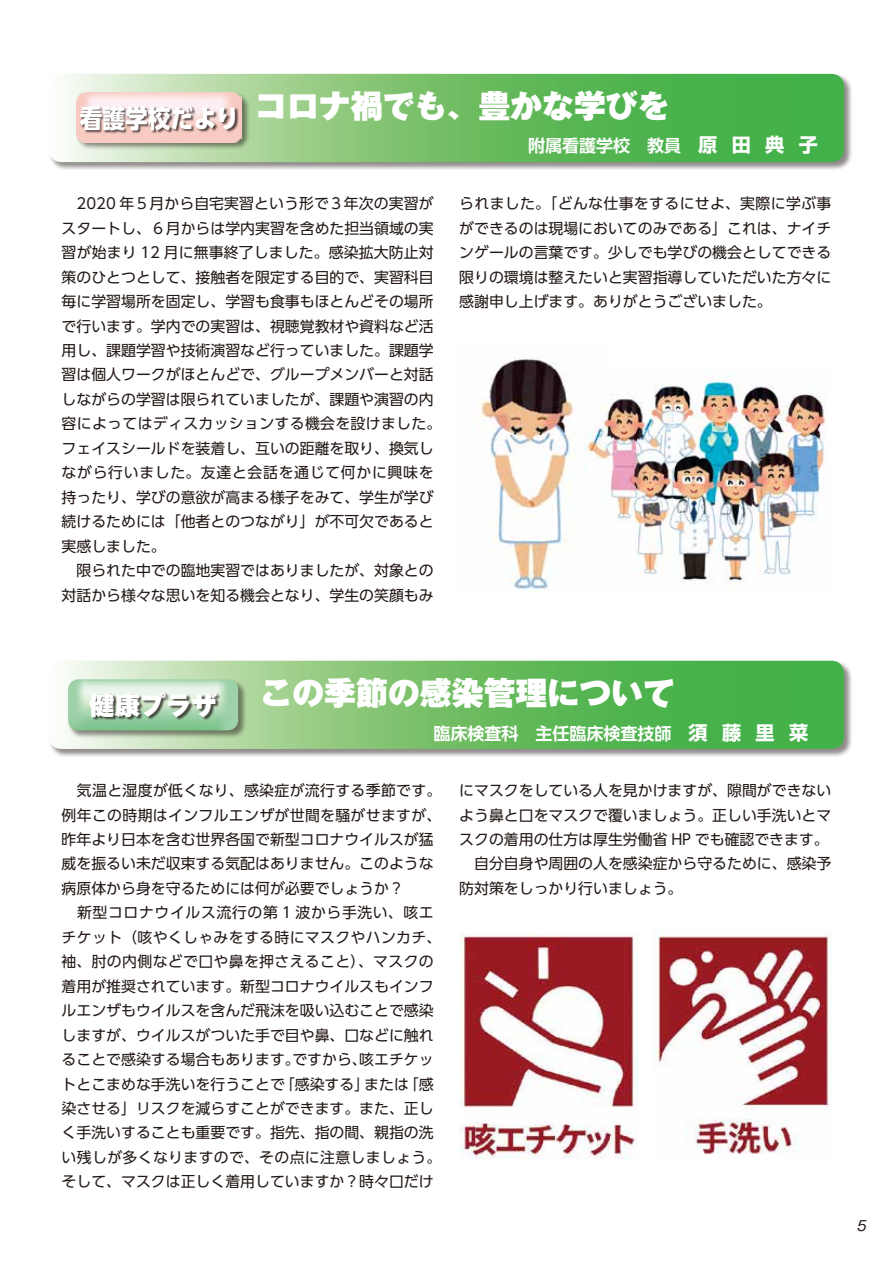
<style>
.page{position:relative;width:893px;height:1263px;background:#fff}
.page>*{position:absolute;margin:0;border:0;box-sizing:border-box;transform-origin:0 0}
.t1{font:900 31.95px "Gothic MB101 Pro";color:#fff}
.t2{font:900 25.5px "Gothic MB101 Pro";color:#fff}
.t3{font:700 16.95px "UD Shin Go Pro De";color:#fff}
.t4{font:700 16.95px "Shin Go Pro De";color:#fff}
.t5{font:14.85px/24.5px "UD Shin Go Pro";color:#221815}
.t6{font:italic 13.8px "Gothic MB101 Pro";color:#221815}
.s1{font-family:"Shin Go Pro";font-size:19.2px}
.s2{font-family:"UD Shin Go Pro";font-size:19.2px}
</style>
<div class="page">
<div style="left:48px;top:660px;width:805px;height:98px;background:#221815;opacity:.5"></div>
<svg style="left:49px;top:661px;width:795px;height:88px;background:#72c06b"></svg>
<div style="left:68px;top:679px;width:179px;height:60px;background:#221815;opacity:.5"></div>
<svg style="left:68px;top:679px;width:170px;height:51px;background:#afd9b6"></svg>
<div style="left:90px;top:693px;width:131px;height:28px;background:#221815;opacity:.75"></div>
<img style="left:459px;top:934px;width:179px;height:225px">
<img style="left:653px;top:930px;width:177px;height:224px">
<div style="left:48px;top:73px;width:805px;height:98px;background:#221815;opacity:.5"></div>
<svg style="left:49px;top:74px;width:795px;height:88px;background:#75c16e"></svg>
<div style="left:76px;top:93px;width:175px;height:57px;background:#221815;opacity:.5"></div>
<img style="left:77px;top:92px;width:165px;height:50px">
<div style="left:80px;top:106px;width:159px;height:28px;background:#221815;opacity:.75"></div>
<img style="left:478px;top:358px;width:96px;height:233px">
<img style="left:584px;top:367px;width:243px;height:218px">
<h1 class="t1" style="left:80px;top:79px;width:591px"><sub>看護学校だより</sub> コロナ禍でも、豊かな学びを</h1>
<p class="t4" style="left:528px;top:131px;width:291px">附属看護学校　教員　<span class="s1">原 田 典 子</span></p>
<p class="t5" style="left:62px;top:191px;width:381px">　2020 年５月から自宅実習という形で３年次の実習がスタートし、６月からは学内実習を含めた担当領域の実習が始まり 12 月に無事終了しました。感染拡大防止対策のひとつとして、接触者を限定する目的で、実習科目毎に学習場所を固定し、学習も食事もほとんどその場所で行います。学内での実習は、視聴覚教材や資料など活用し、課題学習や技術演習など行っていました。課題学習は個人ワークがほとんどで、グループメンバーと対話しながらの学習は限られていましたが、課題や演習の内容によってはディスカッションする機会を設けました。フェイスシールドを装着し、互いの距離を取り、換気しながら行いました。友達と会話を通じて何かに興味を持ったり、学びの意欲が高まる様子をみて、学生が学び続けるためには「他者とのつながり」が不可欠であると実感しました。<br>　限られた中での臨地実習ではありましたが、対象との対話から様々な思いを知る機会となり、学生の笑顔もみ</p>
<p class="t5" style="left:459px;top:191px;width:374px;text-align:justify">られました。「どんな仕事をするにせよ、実際に学ぶ事ができるのは現場においてのみである」これは、ナイチンゲールの言葉です。少しでも学びの機会としてできる限りの環境は整えたいと実習指導していただいた方々に感謝申し上げます。ありがとうございました。</p>
<h2 class="t2" style="left:89px;top:683px;width:129px">健康プラザ</h2>
<h1 class="t1" style="left:260px;top:666px;width:416px">この季節の感染管理について</h1>
<p class="t3" style="left:433px;top:720px;width:376px">臨床検査科　主任臨床検査技師　<span class="s2">須 藤 里 菜</span></p>
<p class="t5" style="left:62px;top:778px;width:381px">　気温と湿度が低くなり、感染症が流行する季節です。例年この時期はインフルエンザが世間を騒がせますが、昨年より日本を含む世界各国で新型コロナウイルスが猛威を振るい未だ収束する気配はありません。このような病原体から身を守るためには何が必要でしょうか？<br>　新型コロナウイルス流行の第 1 波から手洗い、咳エチケット（咳やくしゃみをする時にマスクやハンカチ、袖、肘の内側などで口や鼻を押さえること）、マスクの着用が推奨されています。新型コロナウイルスもインフルエンザもウイルスを含んだ飛沫を吸い込むことで感染しますが、ウイルスがついた手で目や鼻、口などに触れることで感染する場合もあります。ですから、咳エチケットとこまめな手洗いを行うことで「感染する」または「感染させる」リスクを減らすことができます。また、正しく手洗いすることも重要です。指先、指の間、親指の洗い残しが多くなりますので、その点に注意しましょう。そして、マスクは正しく着用していますか？時々口だけ</p>
<p class="t5" style="left:459px;top:778px;width:374px">にマスクをしている人を見かけますが、隙間ができないよう鼻と口をマスクで覆いましょう。正しい手洗いとマスクの着用の仕方は厚生労働省 HP でも確認できます。　自分自身や周囲の人を感染症から守るために、感染予防対策をしっかり行いましょう。</p>
<p class="t6" style="left:856px;top:1214px;width:14px">5</p>
</div>
